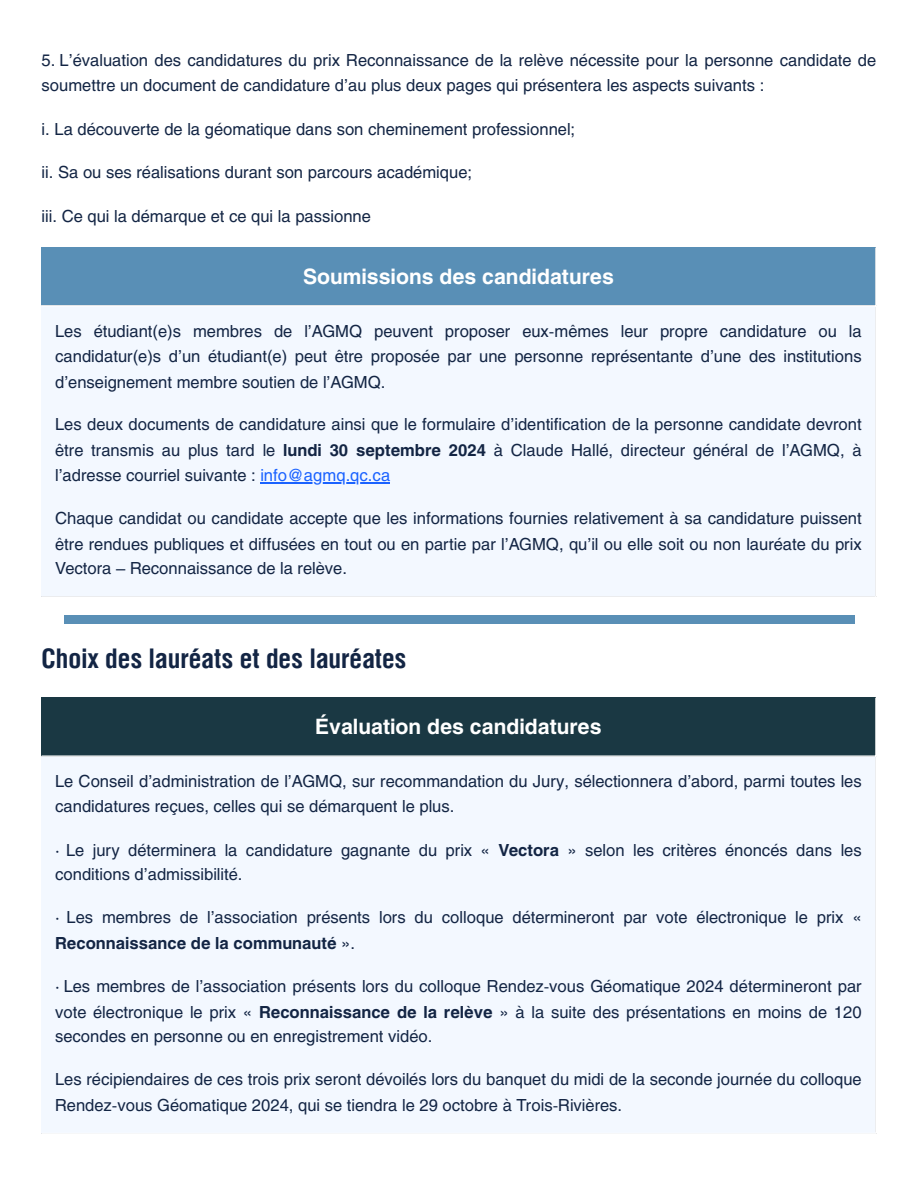
<style>
.page{position:relative;width:918px;height:1186px;background:#fff}
.page>*{position:absolute;margin:0;border:0;box-sizing:border-box;transform-origin:0 0}
.t1{font:700 27px "Helios Cond";color:#132544}
.t2{font:700 21px "Helios";color:#fff}
.t3{font:16.5px/25.3px "Helios";color:#132544}
.s1{font-weight:700}
.s2{color:#1a62ff}
</style>
<div class="page">
<div style="left:42px;top:248px;width:834px;height:58px;background:#598fb6"></div>
<div style="left:42px;top:306px;width:834px;height:291px;background:#f3f8ff"></div>
<hr style="left:260px;top:482px;width:130px;height:1px;background:#1a62ff">
<hr style="left:875px;top:248px;width:1px;height:348px;background:#fff">
<hr style="left:42px;top:305px;width:834px;height:1px;background:#fff">
<hr style="left:42px;top:596px;width:834px;height:1px;background:#fff">
<div style="left:64px;top:615px;width:790px;height:8px;background:#598fb6"></div>
<div style="left:42px;top:698px;width:834px;height:58px;background:#1a3843"></div>
<div style="left:42px;top:756px;width:834px;height:377px;background:#f3f8ff"></div>
<hr style="left:875px;top:698px;width:1px;height:435px;background:#fff">
<hr style="left:42px;top:755px;width:834px;height:1px;background:#fff">
<p class="t3" style="left:42px;top:48px;width:836px;line-height:24.8px">5. L’évaluation des candidatures du prix Reconnaissance de la relève nécessite pour la personne candidate de soumettre un document de candidature d’au plus deux pages qui présentera les aspects suivants :</p>
<p class="t3" style="left:42px;top:116px;width:535px">i. La découverte de la géomatique dans son cheminement professionnel;</p>
<p class="t3" style="left:42px;top:159px;width:432px">ii. Sa ou ses réalisations durant son parcours académique;</p>
<p class="t3" style="left:42px;top:203px;width:331px">iii. Ce qui la démarque et ce qui la passionne</p>
<p class="t2" style="left:303px;top:263px;width:312px">Soumissions des candidatures</p>
<p class="t3" style="left:55px;top:318px;width:808px;text-align:justify">Les étudiant(e)s membres de l’AGMQ peuvent proposer eux-mêmes leur propre candidature ou la candidatur(e)s d’un étudiant(e) peut être proposée par une personne représentante d’une des institutions d’enseignement membre soutien de l’AGMQ.</p>
<p class="t3" style="left:55px;top:411px;width:808px;text-align:justify">Les deux documents de candidature ainsi que le formulaire d’identification de la personne candidate devront être transmis au plus tard le <span class="s1">lundi 30 septembre 2024</span> à Claude Hallé, directeur général de l’AGMQ, à l’adresse courriel suivante : <span class="s2">info@agmq.qc.ca</span></p>
<p class="t3" style="left:55px;top:505px;width:808px;text-align:justify">Chaque candidat ou candidate accepte que les informations fournies relativement à sa candidature puissent être rendues publiques et diffusées en tout ou en partie par l’AGMQ, qu’il ou elle soit ou non lauréate du prix Vectora – Reconnaissance de la relève.</p>
<p class="t1" style="left:42px;top:640px;width:367px">Choix des lauréats et des lauréates</p>
<p class="t2" style="left:315px;top:713px;width:288px">Évaluation des candidatures</p>
<p class="t3" style="left:55px;top:768px;width:808px;line-height:24.8px">Le Conseil d’administration de l’AGMQ, sur recommandation du Jury, sélectionnera d’abord, parmi toutes les candidatures reçues, celles qui se démarquent le plus.</p>
<p class="t3" style="left:55px;top:837px;width:808px;line-height:24.8px">· Le jury déterminera la candidature gagnante du prix « <span class="s1">Vectora</span> » selon les critères énoncés dans les conditions d’admissibilité.</p>
<p class="t3" style="left:55px;top:904px;width:808px;line-height:25.8px">· Les membres de l’association présents lors du colloque détermineront par vote électronique le prix «<br><span class="s1">Reconnaissance de la communauté</span> ».</p>
<p class="t3" style="left:55px;top:973px;width:808px;text-align:justify">· Les membres de l’association présents lors du colloque Rendez-vous Géomatique 2024 détermineront par vote électronique le prix « <span class="s1">Reconnaissance de la relève</span> » à la suite des présentations en moins de 120 secondes en personne ou en enregistrement vidéo.</p>
<p class="t3" style="left:55px;top:1066px;width:808px;line-height:25.8px">Les récipiendaires de ces trois prix seront dévoilés lors du banquet du midi de la seconde journée du colloque<br>Rendez-vous Géomatique 2024, qui se tiendra le 29 octobre à Trois-Rivières.</p>
</div>
